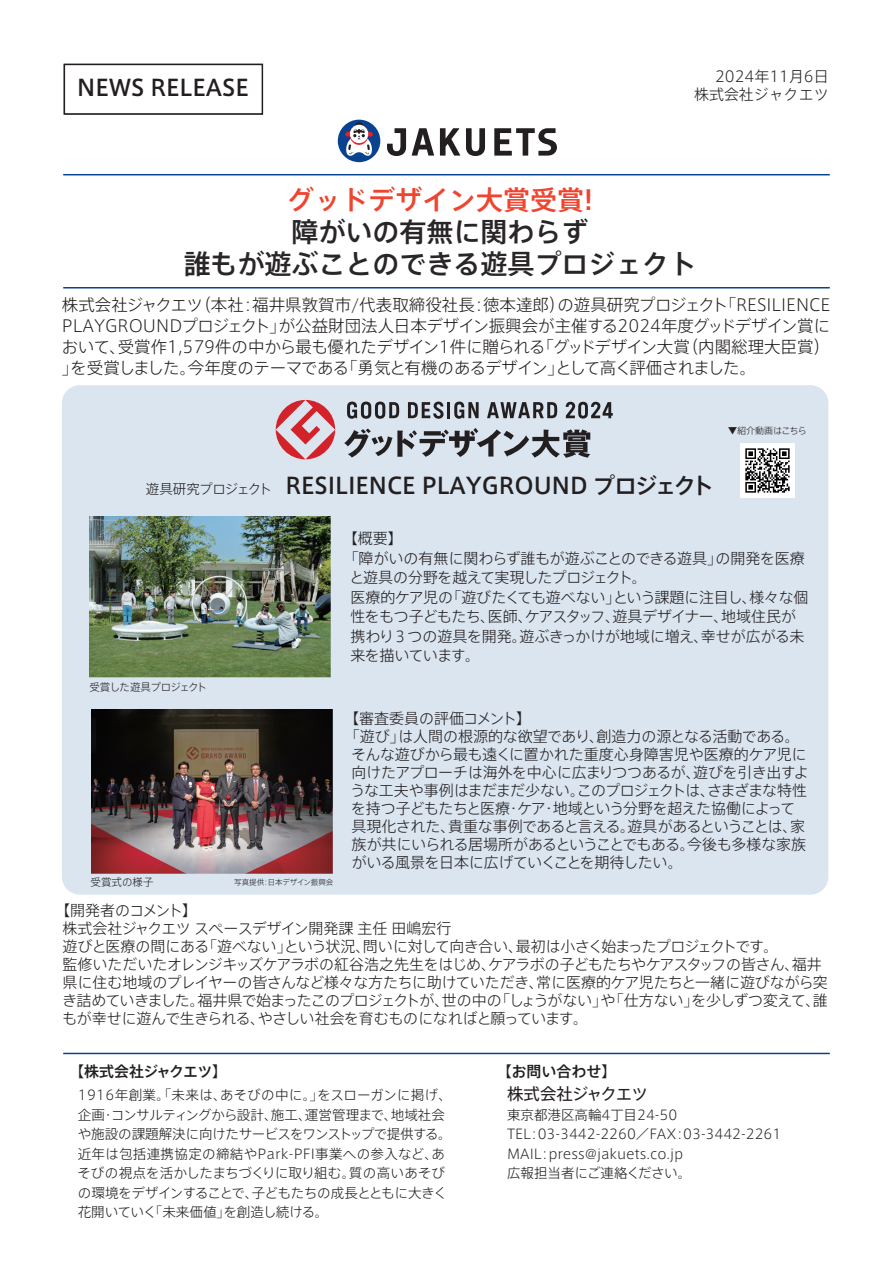
<style>
.page{position:relative;width:893px;height:1263px;background:#fff}
.page>*{position:absolute;margin:0;border:0;box-sizing:border-box;transform-origin:0 0}
.t1{font:500 27px/32.4px "Axis Std";color:#231f20;text-align:center}
.t2{font:500 27px "Axis Std";color:#ef3e29}
.t3{font:500 22.5px "Axis Std";color:#231f20}
.t4{font:300 16.5px/21px "Axis Std";letter-spacing:-.04em;color:#231f20;text-align:justify}
.t5{font:16.5px "Axis Std";letter-spacing:-.055em;color:#231f20}
.t6{font:300 15px/18px "Axis Std";letter-spacing:-.03em;color:#231f20}
.t7{font:300 15px "Axis Std";letter-spacing:-.01em;color:#231f20}
.t8{font:300 15px "Axis Std";letter-spacing:-.005em;color:#231f20}
.t9{font:300 15px "Axis Std";letter-spacing:-.05em;color:#231f20}
.t10{font:300 15px "Axis Std";color:#231f20}
.t11{font:300 15px "Axis Std";letter-spacing:-.06em;color:#231f20}
.t12{font:500 15px "Axis Std";letter-spacing:-.055em;color:#231f20}
.t13{font:500 15px "Axis Std";letter-spacing:-.005em;color:#231f20}
.t14{font:300 13.5px/19.5px "Axis Std";color:#231f20}
.t15{font:300 10.5px "Axis Std";letter-spacing:-.06em;color:#231f20}
.t16{font:300 10.5px "Axis Std";letter-spacing:-.01em;color:#231f20}
.t17{font:300 9px "Axis Std";letter-spacing:-.01em;color:#231f20}
.t18{font:300 7.5px "Axis Std";color:#231f20}
.s1{font-weight:300;font-size:13.5px}
</style>
<div class="page">
<hr style="left:63px;top:1053px;width:767px;height:1px;background:#09428e">
<hr style="left:63px;top:174px;width:767px;height:1px;background:#09428e">
<hr style="left:63px;top:287px;width:767px;height:1px;background:#09428e">
<div style="left:62px;top:385px;width:766px;height:510px;background:#dae5f0;border-radius:18px"></div>
<div style="left:338px;top:120px;width:42px;height:42px;background:#09428e;border-radius:50%"></div>
<svg style="left:345px;top:122px;width:28px;height:34px"></svg>
<svg style="left:466px;top:128px;width:19px;height:28px"></svg>
<svg style="left:387px;top:128px;width:19px;height:28px"></svg>
<svg style="left:412px;top:128px;width:22px;height:28px"></svg>
<svg style="left:494px;top:128px;width:63px;height:28px"></svg>
<svg style="left:440px;top:128px;width:20px;height:28px"></svg>
<div style="left:64px;top:64px;width:199px;height:51px;background:#fff;border:2px solid #231f20"></div>
<img style="left:740px;top:443px;width:54px;height:54px">
<svg style="left:276px;top:400px;width:59px;height:59px"></svg>
<hr style="left:447px;top:402px;width:3px;height:16px;background:#231f20">
<svg style="left:454px;top:402px;width:25px;height:17px"></svg>
<svg style="left:347px;top:402px;width:52px;height:17px"></svg>
<svg style="left:408px;top:402px;width:36px;height:17px"></svg>
<svg style="left:487px;top:402px;width:70px;height:16px"></svg>
<svg style="left:566px;top:402px;width:47px;height:17px"></svg>
<svg style="left:344px;top:428px;width:246px;height:30px"></svg>
<img style="left:89px;top:516px;width:242px;height:161px">
<img style="left:91px;top:710px;width:242px;height:163px">
<p class="t10" style="left:715px;top:66px;width:115px">2024年11月6日</p>
<h2 class="t3" style="left:77px;top:71px;width:173px">NEWS RELEASE</h2>
<p class="t10" style="left:694px;top:84px;width:136px">株式会社ジャクエツ</p>
<h1 class="t2" style="left:287px;top:179px;width:307px">グッドデザイン大賞受賞!</h1>
<h1 class="t1" style="left:183px;top:214px;width:514px">障がいの有無に関わらず<br>誰もが遊ぶことのできる遊具プロジェクト</h1>
<p class="t4" style="left:62px;top:294px;width:770px">株式会社ジャクエツ（本社：福井県敦賀市/代表取締役社長：徳本達郎）の遊具研究プロジェクト「RESILIENCE PLAYGROUNDプロジェクト」が公益財団法人日本デザイン振興会が主催する2024年度グッドデザイン賞において、受賞作1,579件の中から最も優れたデザイン1件に贈られる「グッドデザイン大賞（内閣総理大臣賞）」を受賞しました。今年度のテーマである「勇気と有機のあるデザイン」として高く評価されました。</p>
<p class="t17" style="left:728px;top:424px;width:80px">▼紹介動画はこちら</p>
<h2 class="t3" style="left:146px;top:468px;width:569px"><span class="s1">遊具研究プロジェクト</span> RESILIENCE PLAYGROUND プロジェクト</h2>
<p class="t6" style="left:343px;top:529px;width:62px">【概要】</p>
<p class="t7" style="left:344px;top:547px;width:463px">「障がいの有無に関わらず誰もが遊ぶことのできる遊具」の開発を医療</p>
<p class="t11" style="left:349px;top:567px;width:299px">と遊具の分野を越えて実現したプロジェクト。</p>
<p class="t6" style="left:350px;top:587px;width:460px">医療的ケア児の「遊びたくても遊べない」という課題に注目し、様々な個</p>
<p class="t6" style="left:350px;top:607px;width:447px">性をもつ子どもたち、医師、ケアスタッフ、遊具デザイナー、地域住民が</p>
<p class="t7" style="left:350px;top:625px;width:455px">携わり３つの遊具を開発。遊ぶきっかけが地域に増え、幸せが広がる未</p>
<p class="t6" style="left:350px;top:646px;width:131px">来を描いています。</p>
<p class="t15" style="left:89px;top:679px;width:119px">受賞した遊具プロジェクト</p>
<p class="t16" style="left:91px;top:874px;width:65px">受賞式の様子</p>
<p class="t18" style="left:234px;top:877px;width:101px">写真提供：日本デザイン振興会</p>
<p class="t10" style="left:344px;top:708px;width:188px">【審査委員の評価コメント】</p>
<p class="t8" style="left:345px;top:726px;width:456px">「遊び」は人間の根源的な欲望であり、創造力の源となる活動である。</p>
<p class="t8" style="left:351px;top:744px;width:457px">そんな遊びから最も遠くに置かれた重度心身障害児や医療的ケア児に</p>
<p class="t6" style="left:352px;top:763px;width:459px">向けたアプローチは海外を中心に広まりつつあるが、遊びを引き出すよ</p>
<p class="t9" style="left:351px;top:780px;width:458px">うな工夫や事例はまだまだ少ない。このプロジェクトは、さまざまな特性</p>
<p class="t6" style="left:351px;top:799px;width:446px">を持つ子どもたちと医療・ケア・地域という分野を超えた協働によって</p>
<p class="t6" style="left:352px;top:817px;width:455px">具現化された、貴重な事例であると言える。遊具があるということは、家</p>
<p class="t6" style="left:352px;top:835px;width:456px">族が共にいられる居場所があるということでもある。今後も多様な家族</p>
<p class="t6" style="left:351px;top:853px;width:333px">がいる風景を日本に広げていくことを期待したい。</p>
<p class="t6" style="left:62px;top:900px;width:767px;text-indent:-7px">【開発者のコメント】<br>株式会社ジャクエツ スペースデザイン開発課 主任 田嶋宏行<br>遊びと医療の間にある「遊べない」という状況、問いに対して向き合い、最初は小さく始まったプロジェクトです。<br>監修いただいたオレンジキッズケアラボの紅谷浩之先生をはじめ、ケアラボの子どもたちやケアスタッフの皆さん、福井県に住む地域のプレイヤーの皆さんなど様々な方たちに助けていただき、常に医療的ケア児たちと一緒に遊びながら突き詰めていきました。福井県で始まったこのプロジェクトが、世の中の「しょうがない」や「仕方ない」を少しずつ変えて、誰もが幸せに遊んで生きられる、やさしい社会を育むものになればと願っています。</p>
<p class="t12" style="left:69px;top:1060px;width:159px">【株式会社ジャクエツ】</p>
<p class="t14" style="left:78px;top:1085px;width:376px">1916年創業。「未来は、あそびの中に。」をスローガンに掲げ、企画・コンサルティングから設計、施工、運営管理まで、地域社会や施設の課題解決に向けたサービスをワンストップで提供する。近年は包括連携協定の締結やPark-PFI事業への参入など、あそびの視点を活かしたまちづくりに取り組む。質の高いあそびの環境をデザインすることで、子どもたちの成長とともに大きく花開いていく「未来価値」を創造し続ける。</p>
<p class="t13" style="left:497px;top:1060px;width:121px">【お問い合わせ】</p>
<p class="t5" style="left:507px;top:1082px;width:142px">株式会社ジャクエツ</p>
<p class="t14" style="left:507px;top:1104px;width:276px">東京都港区高輪4丁目24-50<br>TEL：03-3442-2260／FAX：03-3442-2261<br>MAIL：press@jakuets.co.jp<br>広報担当者にご連絡ください。</p>
</div>
